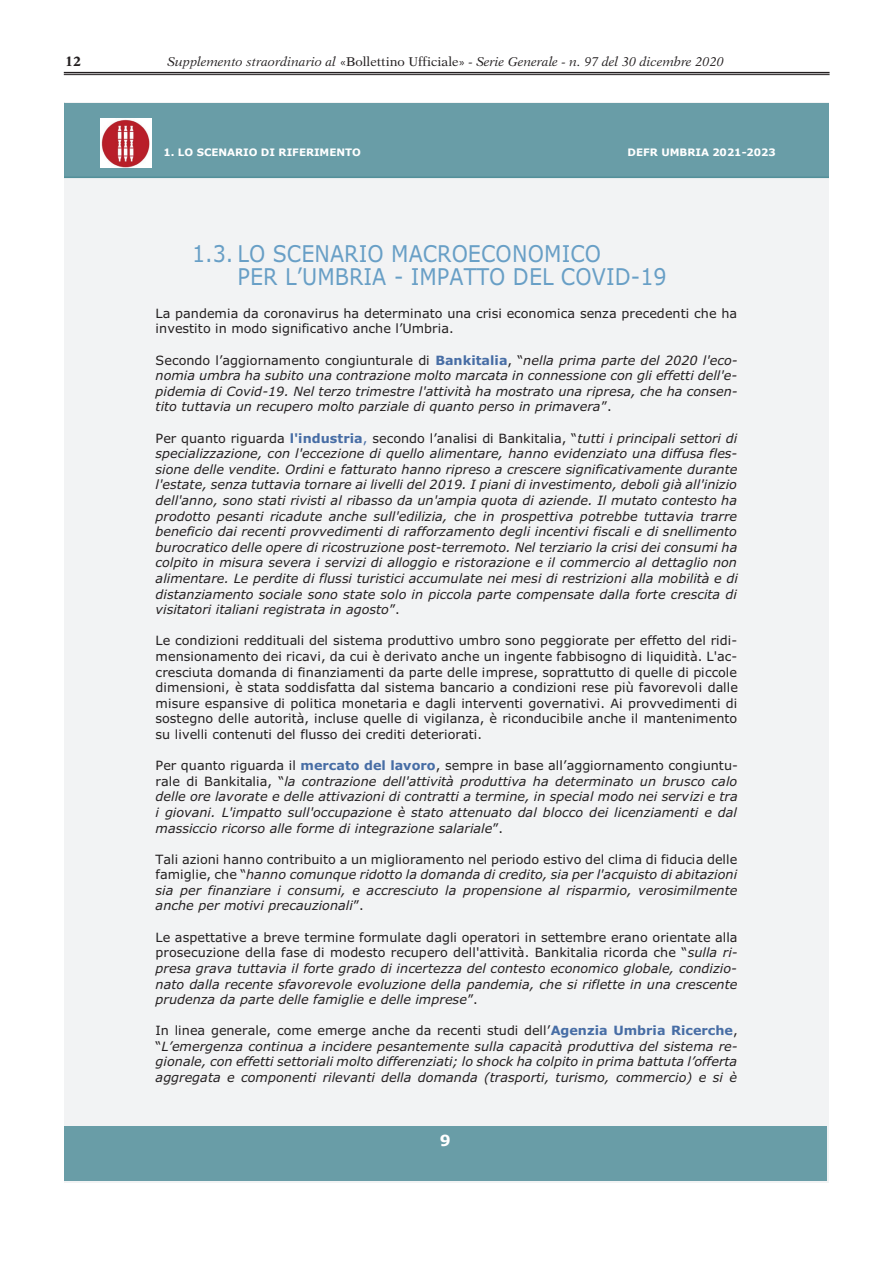
<style>
.page{position:relative;width:893px;height:1263px;background:#fff}
.page>*{position:absolute;margin:0;border:0;box-sizing:border-box;transform-origin:0 0}
.t1{font:23.1px/23.1px "Verdana";letter-spacing:.005em;color:#689fc6;scale:.89 1}
.t2{font:700 15.45px "Verdana";color:#fff}
.t3{font:700 13.5px "New Aster LT Std";color:#231f20}
.t4{font:italic 12.75px/15.6px "Verdana";color:#231f20;text-align:justify}
.t5{font:12.75px/15.6px "Verdana";color:#231f20}
.t6{font:italic 12.75px "New Aster LT Std";color:#231f20}
.t7{font:700 10.35px "Verdana";color:#fff}
.s1{font-style:normal}
.s2{font-weight:700;font-style:normal;color:#476da5}
.s3{font-style:normal;color:#476da5}
</style>
<div class="page">
<hr style="left:64px;top:72px;width:765px;height:1px;background:#231f20">
<hr style="left:64px;top:74px;width:765px;height:1px;background:#231f20">
<div style="left:65px;top:103px;width:763px;height:1080px;background:#f2f3f4"></div>
<div style="left:65px;top:103px;width:763px;height:75px;background:#699da7"></div>
<img style="left:100px;top:118px;width:51px;height:50px">
<div style="left:65px;top:1126px;width:762px;height:54px;background:#699da7"></div>
<p class="t3" style="left:65px;top:56px;width:18px">12</p>
<p class="t6" style="left:167px;top:54px;width:558px">Supplemento straordinario al <span class="s1">«Bollettino Ufficiale»</span> - Serie Generale - n. 97 del 30 dicembre 2020</p>
<p class="t7" style="left:163px;top:149px;width:199px">1. LO SCENARIO DI RIFERIMENTO</p>
<p class="t7" style="left:627px;top:149px;width:150px">DEFR UMBRIA 2021-2023</p>
<h1 class="t1" style="left:237px;top:244px;width:483px;text-indent:-46px">1.3. LO SCENARIO MACROECONOMICO<br>PER L’UMBRIA - IMPATTO DEL COVID-19</h1>
<p class="t5" style="left:156px;top:307px;width:583px">La pandemia da coronavirus ha determinato una crisi economica senza precedenti che ha investito in modo significativo anche l’Umbria.</p>
<p class="t4" style="left:156px;top:353px;width:583px"><span class="s1">Secondo l’aggiornamento congiunturale di</span> <span class="s2">Bankitalia</span><span class="s1">, “</span>nella prima parte del 2020 l'eco&shy;nomia umbra ha subito una contrazione molto marcata in connessione con gli effetti dell'e&shy;pidemia di Covid-19. Nel terzo trimestre l'attività ha mostrato una ripresa, che ha consen&shy;tito tuttavia un recupero molto parziale di quanto perso in primavera<span class="s1">”.</span></p>
<p class="t4" style="left:156px;top:431px;width:583px"><span class="s1">Per quanto riguarda</span> <span class="s2">l'industria</span><span class="s3">,</span> <span class="s1">secondo l’analisi di Bankitalia, “</span>tutti i principali settori di specializzazione, con l'eccezione di quello alimentare, hanno evidenziato una diffusa fles&shy;sione delle vendite. Ordini e fatturato hanno ripreso a crescere significativamente durante l'estate, senza tuttavia tornare ai livelli del 2019. I piani di investimento, deboli già all'inizio dell'anno, sono stati rivisti al ribasso da un'ampia quota di aziende. Il mutato contesto ha prodotto pesanti ricadute anche sull'edilizia, che in prospettiva potrebbe tuttavia trarre beneficio dai recenti provvedimenti di rafforzamento degli incentivi fiscali e di snellimento burocratico delle opere di ricostruzione post-terremoto. Nel terziario la crisi dei consumi ha colpito in misura severa i servizi di alloggio e ristorazione e il commercio al dettaglio non alimentare. Le perdite di flussi turistici accumulate nei mesi di restrizioni alla mobilità e di distanziamento sociale sono state solo in piccola parte compensate dalla forte crescita di visitatori italiani registrata in agosto<span class="s1">”.</span></p>
<p class="t5" style="left:156px;top:634px;width:584px;text-align:justify">Le condizioni reddituali del sistema produttivo umbro sono peggiorate per effetto del ridi&shy;mensionamento dei ricavi, da cui è derivato anche un ingente fabbisogno di liquidità. L'ac&shy;cresciuta domanda di finanziamenti da parte delle imprese, soprattutto di quelle di piccole dimensioni, è stata soddisfatta dal sistema bancario a condizioni rese più favorevoli dalle misure espansive di politica monetaria e dagli interventi governativi. Ai provvedimenti di sostegno delle autorità, incluse quelle di vigilanza, è riconducibile anche il mantenimento su livelli contenuti del flusso dei crediti deteriorati.</p>
<p class="t4" style="left:156px;top:759px;width:583px"><span class="s1">Per quanto riguarda il</span> <span class="s2">mercato del lavoro</span><span class="s1">, sempre in base all’aggiornamento congiuntu&shy;rale di Bankitalia, “</span>la contrazione dell'attività produttiva ha determinato un brusco calo delle ore lavorate e delle attivazioni di contratti a termine, in special modo nei servizi e tra i giovani. L'impatto sull'occupazione è stato attenuato dal blocco dei licenziamenti e dal massiccio ricorso alle forme di integrazione salariale<span class="s1">”.</span></p>
<p class="t4" style="left:156px;top:852px;width:583px"><span class="s1">Tali azioni hanno contribuito a un miglioramento nel periodo estivo del clima di fiducia delle famiglie, che “</span>hanno comunque ridotto la domanda di credito, sia per l'acquisto di abitazioni sia per finanziare i consumi, e accresciuto la propensione al risparmio, verosimilmente anche per motivi precauzionali<span class="s1">”.</span></p>
<p class="t4" style="left:156px;top:930px;width:583px"><span class="s1">Le aspettative a breve termine formulate dagli operatori in settembre erano orientate alla prosecuzione della fase di modesto recupero dell'attività. Bankitalia ricorda che “</span>sulla ri&shy;presa grava tuttavia il forte grado di incertezza del contesto economico globale, condizio&shy;nato dalla recente sfavorevole evoluzione della pandemia, che si riflette in una crescente prudenza da parte delle famiglie e delle imprese<span class="s1">”.</span></p>
<p class="t4" style="left:156px;top:1024px;width:583px"><span class="s1">In linea generale, come emerge anche da recenti studi dell’</span><span class="s2">Agenzia Umbria Ricerche</span><span class="s1">, “</span>L’emergenza continua a incidere pesantemente sulla capacità produttiva del sistema re&shy;gionale, con effetti settoriali molto differenziati; lo shock ha colpito in prima battuta l’offerta aggregata e componenti rilevanti della domanda (trasporti, turismo, commercio) e si è</p>
<p class="t2" style="left:440px;top:1135px;width:12px">9</p>
</div>
